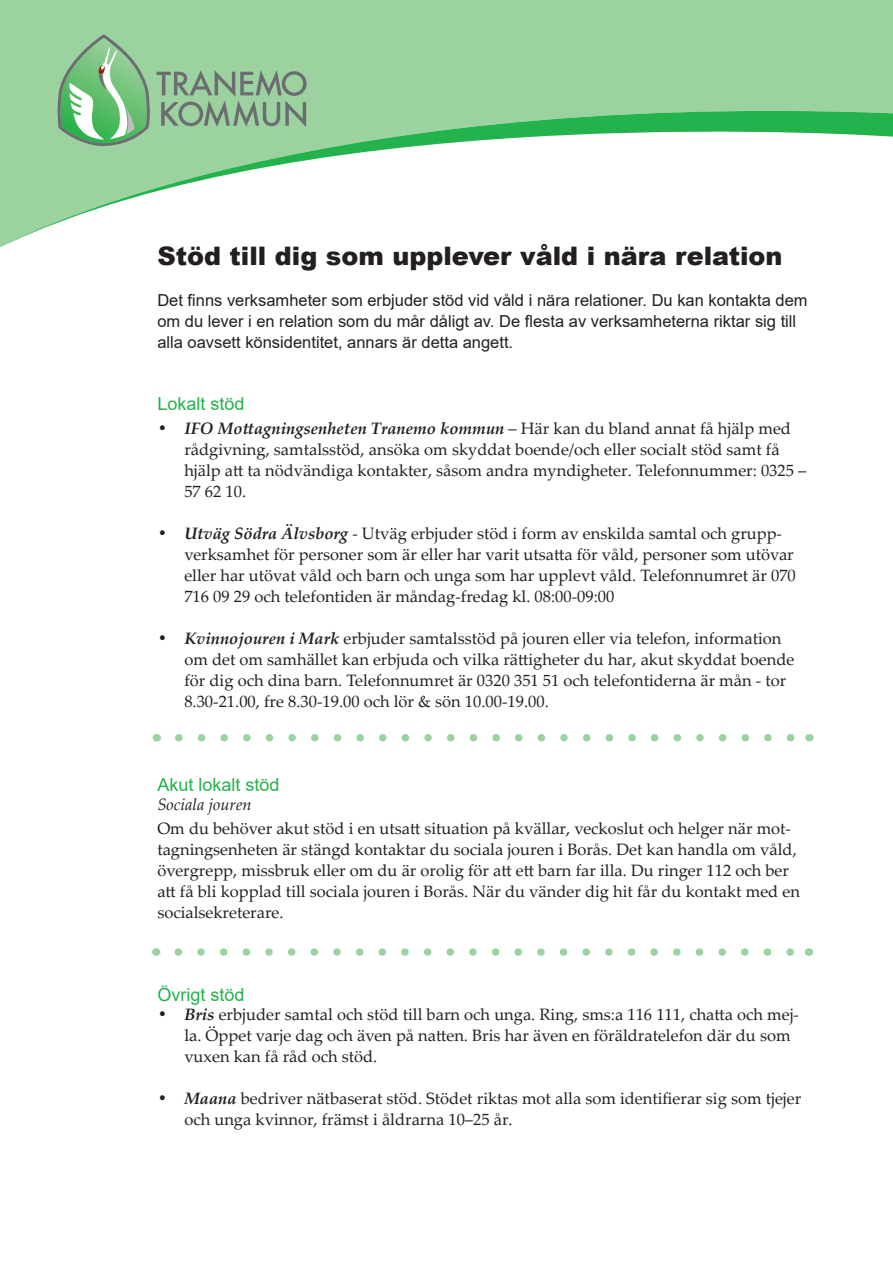
<style>
.page{position:relative;width:893px;height:1263px;background:#fff}
.page>*{position:absolute;margin:0;border:0;box-sizing:border-box;transform-origin:0 0}
.t1{font:900 25.5px "Arial";color:#231f20}
.t2{font:18px "Arial";color:#23b24b}
.t3{font:16.5px/21px "Palatino Linotype";color:#231f20}
.t4{font:16.5px/21px "Arial";color:#231f20}
.t5{font:italic 16.5px "Palatino Linotype";color:#231f20}
.s1{font-weight:700;font-style:italic}
</style>
<div class="page">
<div style="left:0;top:0;width:893px;height:90px;background:#9cd1a0"></div>
<svg style="left:0;top:90px;width:893px;height:157px"></svg>
<svg style="left:56px;top:34px;width:251px;height:112px;background:#90c295"></svg>
<svg style="left:179px;top:734px;width:616px;height:7px"></svg>
<svg style="left:178px;top:948px;width:616px;height:8px"></svg>
<svg style="left:482px;top:54px;width:357px;height:69px;background:#8dcd96"></svg>
<p class="t1" style="left:157px;top:237px;width:627px">Stöd till dig som upplever våld i nära relation</p>
<p class="t4" style="left:157px;top:289px;width:652px">Det finns verksamheter som erbjuder stöd vid våld i nära relationer. Du kan kontakta dem om du lever i en relation som du mår dåligt av. De flesta av verksamheterna riktar sig till alla oavsett könsidentitet, annars är detta angett.</p>
<p class="t2" style="left:157px;top:391px;width:89px">Lokalt stöd</p>
<p class="t3" style="left:184px;top:417px;width:624px;text-indent:-27px"><span class="s1">• IFO Mottagningsenheten Tranemo kommun</span> – Här kan du bland annat få hjälp med rådgivning, samtalsstöd, ansöka om skyddat boende/och eller socialt stöd samt få hjälp att ta nödvändiga kontakter, såsom andra myndigheter. Telefonnummer: 0325 – 57 62 10.</p>
<p class="t3" style="left:184px;top:522px;width:613px;text-indent:-27px"><span class="s1">• Utväg Södra Älvsborg</span> - Utväg erbjuder stöd i form av enskilda samtal och grupp&shy;verksamhet för personer som är eller har varit utsatta för våld, personer som utövar eller har utövat våld och barn och unga som har upplevt våld. Telefonnumret är 070<br>716 09 29 och telefontiden är måndag-fredag kl. 08:00-09:00</p>
<p class="t3" style="left:184px;top:627px;width:612px;text-indent:-27px"><span class="s1">• Kvinnojouren i Mark</span> erbjuder samtalsstöd på jouren eller via telefon, information om det om samhället kan erbjuda och vilka rättigheter du har, akut skyddat boende för dig och dina barn. Telefonnumret är 0320 351 51 och telefontiderna är mån - tor 8.30-21.00, fre 8.30-19.00 och lör &amp; sön 10.00-19.00.</p>
<p class="t2" style="left:157px;top:772px;width:124px">Akut lokalt stöd</p>
<p class="t5" style="left:157px;top:793px;width:96px">Sociala jouren</p>
<p class="t3" style="left:157px;top:818px;width:644px">Om du behöver akut stöd i en utsatt situation på kvällar, veckoslut och helger när mot&shy;tagningsenheten är stängd kontaktar du sociala jouren i Borås. Det kan handla om våld, övergrepp, missbruk eller om du är orolig för att ett barn far illa. Du ringer 112 och ber att få bli kopplad till sociala jouren i Borås. När du vänder dig hit får du kontakt med en socialsekreterare.</p>
<p class="t2" style="left:157px;top:982px;width:89px">Övrigt stöd</p>
<p class="t3" style="left:184px;top:1004px;width:616px;text-indent:-27px"><span class="s1">• Bris</span> erbjuder samtal och stöd till barn och unga. Ring, sms:a 116 111, chatta och mej&shy;la. Öppet varje dag och även på natten. Bris har även en föräldratelefon där du som vuxen kan få råd och stöd.</p>
<p class="t3" style="left:184px;top:1088px;width:618px;text-indent:-27px"><span class="s1">• Maana</span> bedriver nätbaserat stöd. Stödet riktas mot alla som identifierar sig som tjejer och unga kvinnor, främst i åldrarna 10–25 år.</p>
</div>
